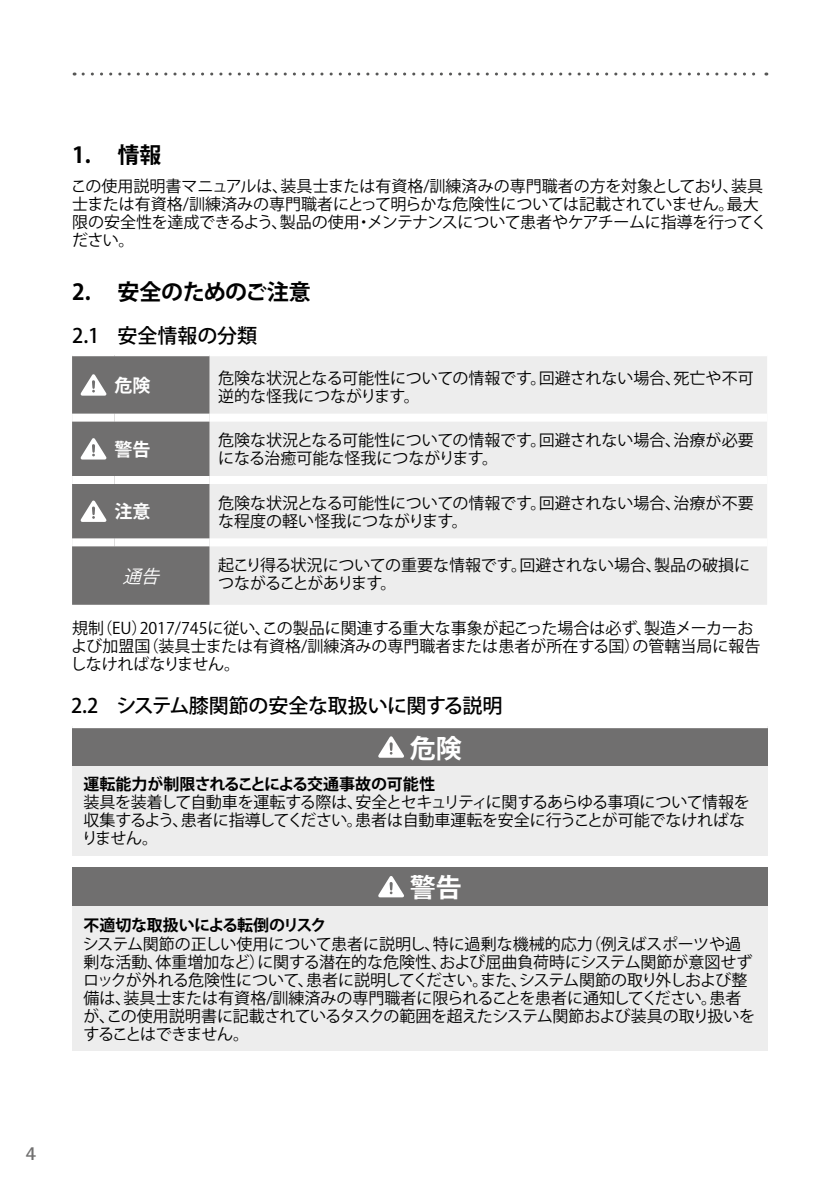
<style>
.page{position:relative;width:840px;height:1191px;background:#fff}
.page>*{position:absolute;margin:0;border:0;box-sizing:border-box;transform-origin:0 0}
.t1{font:700 26px "Koz Go Pro";color:#fff}
.t2{font:700 22px "Koz Go Pro";letter-spacing:-.02em;color:#000}
.t3{font:500 20px "Koz Go Pro";letter-spacing:-.01em;color:#000}
.t4{font:700 20px "Rotis Sans Serif Pro";color:#706f6f}
.t5{font:700 18px "Koz Go Pro";color:#fff}
.t6{font:italic 18px "Koz Go Pro";color:#fff}
.t7{font:16px/18px "Koz Go Pro";color:#000}
.t8{font:16px/18px "Koz Go Pro";letter-spacing:-.02em;color:#000}
.t9{font:700 16px "Koz Go Pro";letter-spacing:-.01em;color:#000}
</style>
<div class="page">
<svg style="left:83px;top:73px;width:683px;height:3px"></svg>
<div style="left:209px;top:356px;width:557px;height:249px;background:#ededed"></div>
<div style="left:209px;top:413px;width:557px;height:8px;background:#fff"></div>
<div style="left:209px;top:476px;width:557px;height:8px;background:#fff"></div>
<div style="left:209px;top:538px;width:557px;height:8px;background:#fff"></div>
<svg style="left:72px;top:355px;width:137px;height:250px;background:#828181"></svg>
<div style="left:72px;top:726px;width:695px;height:40px;background:#706f6f"></div>
<div style="left:72px;top:766px;width:695px;height:89px;background:#ededed"></div>
<hr style="left:72px;top:724px;width:695px;height:4px;background:#fff">
<svg style="left:378px;top:736px;width:26px;height:22px"></svg>
<div style="left:72px;top:866px;width:695px;height:40px;background:#706f6f"></div>
<div style="left:72px;top:906px;width:695px;height:145px;background:#ededed"></div>
<svg style="left:378px;top:876px;width:26px;height:22px"></svg>
<h2 class="t2" style="left:72px;top:140px;width:91px">1. 情報</h2>
<p class="t7" style="left:71px;top:178px;width:697px">この使用説明書マニュアルは、装具士または有資格/訓練済みの専門職者の方を対象としており、装具士または有資格/訓練済みの専門職者にとって明らかな危険性については記載されていません。最大限の安全性を達成できるよう、製品の使用・メンテナンスについて患者やケアチームに指導を行ってください。</p>
<h2 class="t2" style="left:72px;top:278px;width:240px">2. 安全のためのご注意</h2>
<p class="t3" style="left:72px;top:323px;width:186px">2.1 安全情報の分類</p>
<p class="t5" style="left:114px;top:374px;width:37px">危険</p>
<p class="t7" style="left:218px;top:369px;width:536px">危険な状況となる可能性についての情報です。回避されない場合、死亡や不可逆的な怪我につながります。</p>
<p class="t5" style="left:114px;top:438px;width:37px">警告</p>
<p class="t7" style="left:218px;top:432px;width:536px">危険な状況となる可能性についての情報です。回避されない場合、治療が必要になる治癒可能な怪我につながります。</p>
<p class="t5" style="left:114px;top:500px;width:37px">注意</p>
<p class="t7" style="left:218px;top:494px;width:536px">危険な状況となる可能性についての情報です。回避されない場合、治療が不要な程度の軽い怪我につながります。</p>
<p class="t6" style="left:123px;top:564px;width:44px">通告</p>
<p class="t7" style="left:218px;top:556px;width:533px">起こり得る状況についての重要な情報です。回避されない場合、製品の破損につながることがあります。</p>
<p class="t7" style="left:70px;top:619px;width:691px">規制（EU）2017/745に従い、この製品に関連する重大な事象が起こった場合は必ず、製造メーカーおよび加盟国（装具士または有資格/訓練済みの専門職者または患者が所在する国）の管轄当局に報告しなければなりません。</p>
<p class="t3" style="left:71px;top:692px;width:432px">2.2 システム膝関節の安全な取扱いに関する説明</p>
<h1 class="t1" style="left:409px;top:731px;width:53px">危険</h1>
<p class="t9" style="left:83px;top:774px;width:353px">運転能力が制限されることによる交通事故の可能性</p>
<p class="t8" style="left:82px;top:793px;width:669px">装具を装着して自動車を運転する際は、安全とセキュリティに関するあらゆる事項について情報を収集するよう、患者に指導してください。患者は自動車運転を安全に行うことが可能でなければなりません。</p>
<h1 class="t1" style="left:409px;top:871px;width:53px">警告</h1>
<p class="t9" style="left:83px;top:914px;width:244px">不適切な取扱いによる転倒のリスク</p>
<p class="t7" style="left:83px;top:935px;width:673px">システム関節の正しい使用について患者に説明し、特に過剰な機械的応力（例えばスポーツや過剰な活動、体重増加など）に関する潜在的な危険性、および屈曲負荷時にシステム関節が意図せずロックが外れる危険性について、患者に説明してください。また、システム関節の取り外しおよび整備は、装具士または有資格/訓練済みの専門職者に限られることを患者に通知してください。患者が、この使用説明書に記載されているタスクの範囲を超えたシステム関節および装具の取り扱いをすることはできません。</p>
<p class="t4" style="left:26px;top:1140px;width:12px">4</p>
</div>
